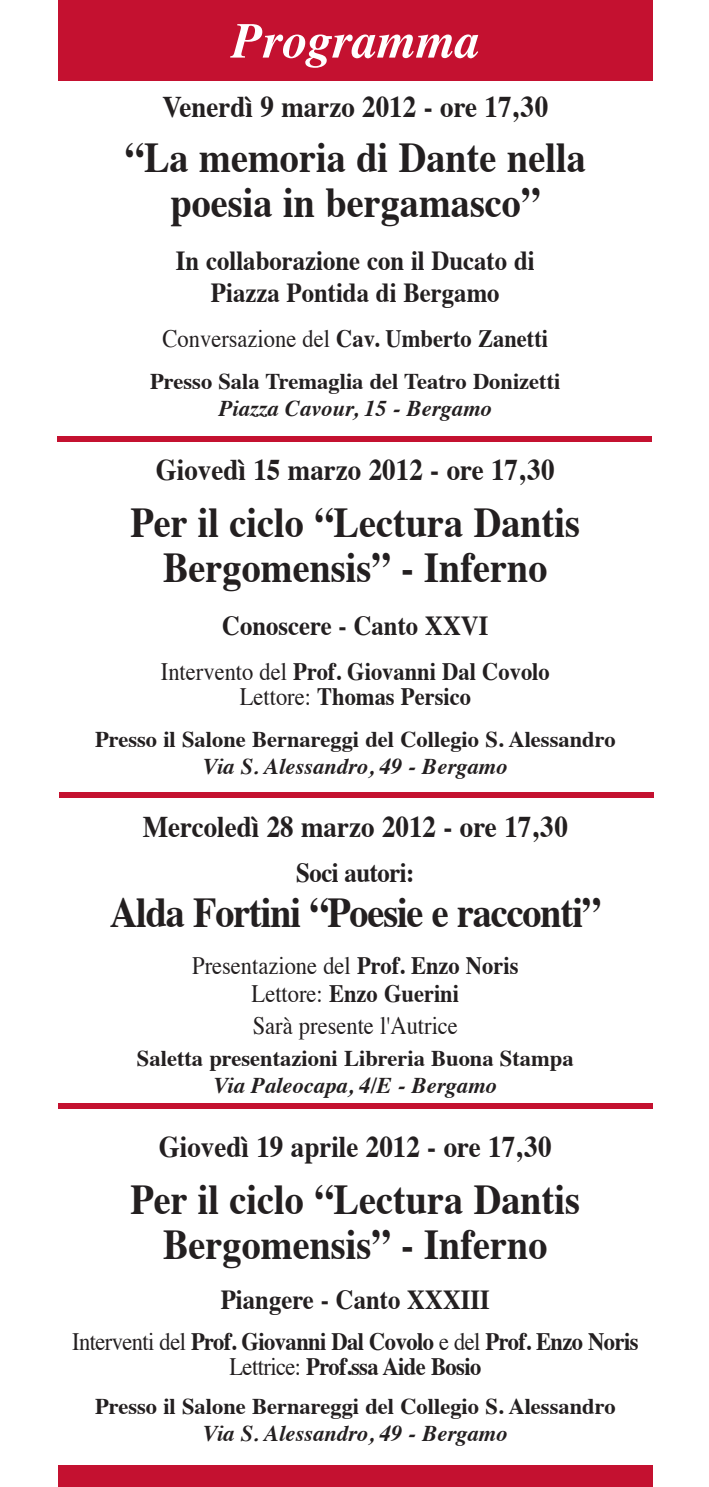
<style>
.page{position:relative;width:709px;height:1487px;background:#fff}
.page>*{position:absolute;margin:0;border:0;box-sizing:border-box;transform-origin:0 0}
.t1{font:italic 700 50px "Times";color:#fff}
.t2{font:700 42.5px/45px "Times";color:#231f20;text-align:center;scale:.9 1}
.t3{font:700 42.5px "Times";letter-spacing:-.03em;color:#231f20;scale:.9 1}
.t4{font:700 30px "Times";color:#231f20;scale:.9 1}
.t5{font:700 27.5px/32.5px "Times";color:#231f20;text-align:center;scale:.9 1}
.t6{font:700 27.5px "Times";letter-spacing:-.02em;color:#231f20;scale:.9 1}
.t7{font:700 25px/25px "Times";color:#231f20;text-align:center;scale:.9 1}
.t8{font:700 25px/25px "Times";letter-spacing:-.025em;color:#231f20;text-align:center;scale:.9 1}
.t9{font:25px "Times";color:#231f20;scale:.9 1}
.t10{font:700 22.5px "Times";color:#231f20}
.t11{font:italic 700 22.5px "Times";color:#231f20}
.s1{font-weight:400}
</style>
<div class="page">
<div style="left:58px;top:0;width:594px;height:80px;background:#c41130"></div>
<div style="left:57px;top:436px;width:594px;height:5px;background:#c41130"></div>
<div style="left:58px;top:1464px;width:594px;height:22px;background:#c41130"></div>
<div style="left:59px;top:792px;width:594px;height:5px;background:#c41130"></div>
<div style="left:59px;top:1103px;width:594px;height:5px;background:#c41130"></div>
<h1 class="t1" style="left:231px;top:20px;width:249px">Programma</h1>
<h3 class="t4" style="left:162px;top:95px;width:430px">Venerdì 9 marzo 2012 - ore 17,30</h3>
<h2 class="t2" style="left:125px;top:139px;width:513px">“La memoria di Dante nella poesia in bergamasco”</h2>
<p class="t5" style="left:176px;top:247px;width:400px">In collaborazione con il Ducato di<br>Piazza Pontida di Bergamo</p>
<p class="t7" style="left:162px;top:328px;width:430px"><span class="s1">Conversazione del</span> Cav. Umberto Zanetti</p>
<p class="t10" style="left:150px;top:372px;width:412px">Presso Sala Tremaglia del Teatro Donizetti</p>
<p class="t11" style="left:219px;top:399px;width:274px">Piazza Cavour, 15 - Bergamo</p>
<h3 class="t4" style="left:156px;top:457px;width:444px">Giovedì 15 marzo 2012 - ore 17,30</h3>
<h2 class="t2" style="left:130px;top:504px;width:501px">Per il ciclo “Lectura Dantis<br>Bergomensis” - Inferno</h2>
<p class="t5" style="left:222px;top:611px;width:297px">Conoscere - Canto XXVI</p>
<p class="t7" style="left:161px;top:660px;width:433px"><span class="s1">Intervento del</span> Prof. Giovanni Dal Covolo<br><span class="s1">Lettore:</span> Thomas Persico</p>
<p class="t10" style="left:95px;top:729px;width:522px">Presso il Salone Bernareggi del Collegio S. Alessandro</p>
<p class="t11" style="left:203px;top:756px;width:305px">Via S. Alessandro, 49 - Bergamo</p>
<h3 class="t4" style="left:143px;top:814px;width:474px">Mercoledì 28 marzo 2012 - ore 17,30</h3>
<p class="t6" style="left:296px;top:861px;width:133px">Soci autori:</p>
<h2 class="t3" style="left:110px;top:894px;width:547px">Alda Fortini “Poesie e racconti”</h2>
<p class="t7" style="left:192px;top:954px;width:364px;line-height:27.5px"><span class="s1">Presentazione del</span> Prof. Enzo Noris<br><span class="s1">Lettore:</span> Enzo Guerini</p>
<p class="t9" style="left:253px;top:1015px;width:229px">Sarà presente l'Autrice</p>
<p class="t10" style="left:137px;top:1049px;width:438px">Saletta presentazioni Libreria Buona Stampa</p>
<p class="t11" style="left:214px;top:1076px;width:284px">Via Paleocapa, 4/E - Bergamo</p>
<h3 class="t4" style="left:159px;top:1134px;width:438px">Giovedì 19 aprile 2012 - ore 17,30</h3>
<h2 class="t2" style="left:130px;top:1181px;width:501px">Per il ciclo “Lectura Dantis<br>Bergomensis” - Inferno</h2>
<p class="t5" style="left:221px;top:1286px;width:300px">Piangere - Canto XXXIII</p>
<p class="t8" style="left:72px;top:1330px;width:631px"><span class="s1">Interventi del</span> Prof. Giovanni Dal Covolo <span class="s1">e del</span> Prof. Enzo Noris<br><span class="s1">Lettrice:</span> Prof.ssa Aide Bosio</p>
<p class="t10" style="left:95px;top:1396px;width:522px">Presso il Salone Bernareggi del Collegio S. Alessandro</p>
<p class="t11" style="left:203px;top:1423px;width:305px">Via S. Alessandro, 49 - Bergamo</p>
</div>
